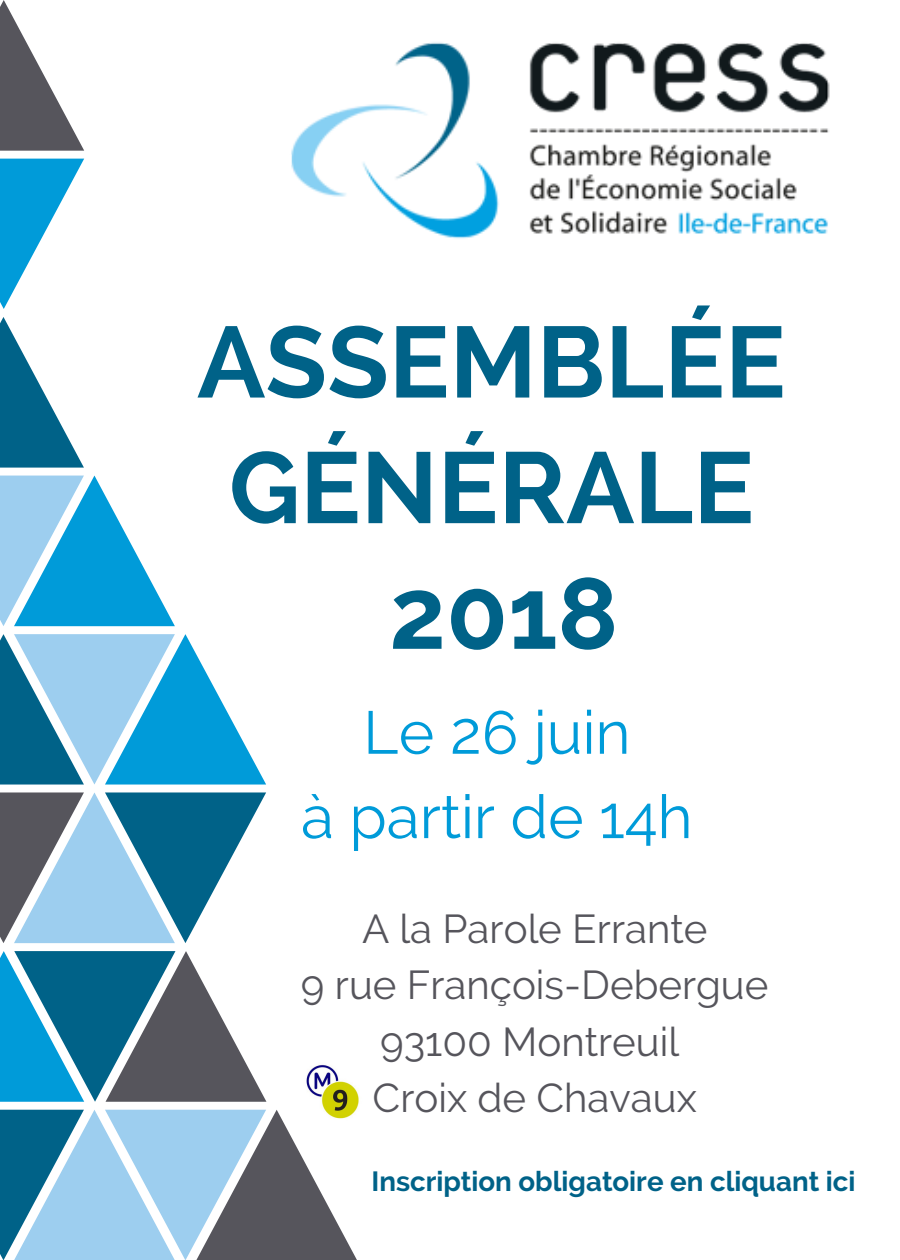
<style>
.page{position:relative;width:900px;height:1260px;background:#fff}
.page>*{position:absolute;margin:0;border:0;box-sizing:border-box;transform-origin:0 0}
.t1{font:700 100.5px/125.5px "Raleway";color:#006288;text-align:center}
.t2{font:60.5px/84.5px "Raleway";color:#009bd9;text-align:center}
.t3{font:40.25px/56.2px "Raleway";color:#56555c;text-align:center}
.t4{font:700 27.75px "Raleway";color:#006288}
</style>
<div class="page">
<svg style="left:0;top:0;width:84px;height:151px"></svg>
<svg style="left:0;top:159px;width:84px;height:150px"></svg>
<svg style="left:0;top:317px;width:84px;height:151px"></svg>
<svg style="left:0;top:476px;width:175px;height:150px"></svg>
<svg style="left:0;top:634px;width:266px;height:151px"></svg>
<svg style="left:0;top:1110px;width:357px;height:150px"></svg>
<svg style="left:0;top:792px;width:266px;height:151px"></svg>
<svg style="left:0;top:951px;width:266px;height:151px"></svg>
<img style="left:291px;top:42px;width:539px;height:197px">
<img style="left:300px;top:1065px;width:59px;height:60px">
<h1 class="t1" style="left:197px;top:299px;width:590px">ASSEMBLÉE<br>GÉNÉRALE<br>2018</h1>
<h2 class="t2" style="left:301px;top:690px;width:393px">Le 26 juin<br>à partir de 14h</h2>
<p class="t3" style="left:301px;top:901px;width:469px">A la Parole Errante<br>9 rue François-Debergue<br>93100 Montreuil<br>Croix de Chavaux</p>
<p class="t4" style="left:372px;top:1165px;width:485px">Inscription obligatoire en cliquant ici</p>
</div>
